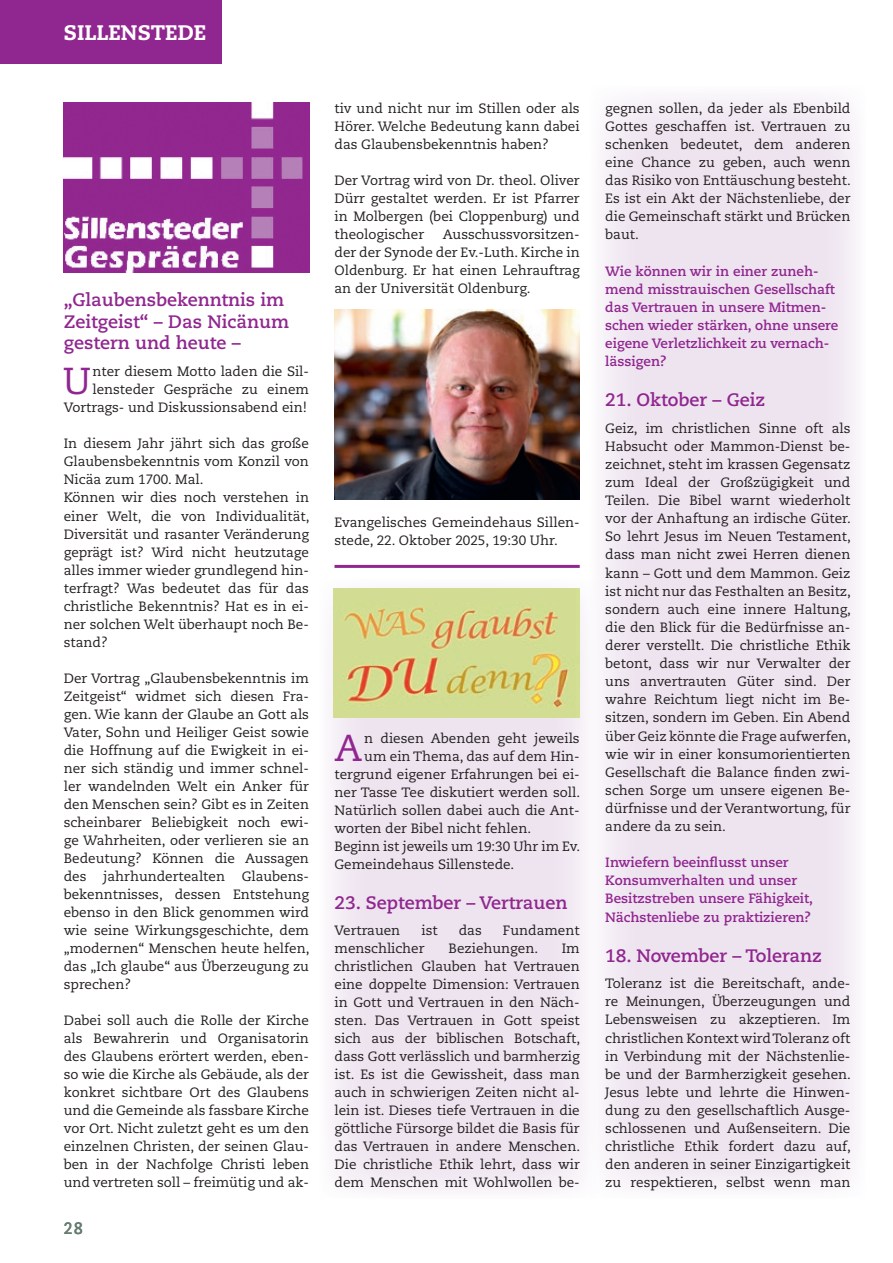
<style>
.page{position:relative;width:893px;height:1263px;background:#fff}
.page>*{position:absolute;margin:0;border:0;box-sizing:border-box;transform-origin:0 0}
.t1{font:37.5px "Caecilia LT Pro 55 Roman";color:#90268f}
.t2{font:800 21px "Caecilia LT Pro 85";color:#fff}
.t3{font:700 18px/21.6px "Caecilia LT Pro 75";color:#90268f}
.t4{font:700 16.5px "Caecilia LT Pro 75";color:#667d71;scale:.89 1}
.t5{font:13.5px/18px "Caecilia LT Pro 55 Roman";color:#231f20;text-align:justify}
.t6{font:700 13.5px/18.1px "Caecilia LT Pro 75";color:#90268f}
</style>
<div class="page">
<div style="left:590px;top:85px;width:276px;height:1114px;background:#eee4f0"></div>
<svg style="left:331px;top:578px;width:264px;height:621px;fill:#eee4f0"></svg>
<div style="left:0;top:0;width:221px;height:64px;background:#90268f"></div>
<img style="left:64px;top:102px;width:245px;height:170px">
<img style="left:334px;top:310px;width:246px;height:190px">
<img style="left:334px;top:588px;width:246px;height:129px">
<hr style="left:334px;top:565px;width:246px;height:3px;background:#90268f">
<h2 class="t2" style="left:64px;top:18px;width:144px">SILLENSTEDE</h2>
<h3 class="t3" style="left:64px;top:289px;width:227px">„Glaubensbekenntnis im<br>Zeitgeist“ – Das Nicänum gestern und heute –</h3>
<p class="t5" style="left:64px;top:362px;width:247px;text-align:right">nter diesem Motto laden die Sil&shy;lensteder Gespräche zu einem<br>Vortrags- und Diskussionsabend ein!</p>
<p class="t5" style="left:64px;top:434px;width:247px;text-align:left">In diesem Jahr jährt sich das große<br>Glaubensbekenntnis vom Konzil von<br>Nicäa zum 1700. Mal.<br>Können wir dies noch verstehen in einer Welt, die von Individualität,<br>Diversität und rasanter Veränderung geprägt ist? Wird nicht heutzutage alles immer wieder grundlegend hin&shy;terfragt? Was bedeutet das für das christliche Bekenntnis? Hat es in ei&shy;ner solchen Welt überhaupt noch Be&shy;stand?</p>
<p class="t5" style="left:64px;top:669px;width:247px">Der Vortrag „Glaubensbekenntnis im Zeitgeist“ widmet sich diesen Fra&shy;gen. Wie kann der Glaube an Gott als Vater, Sohn und Heiliger Geist sowie die Hoffnung auf die Ewigkeit in ei&shy;ner sich ständig und immer schnel&shy;ler wandelnden Welt ein Anker für den Menschen sein? Gibt es in Zeiten scheinbarer Beliebigkeit noch ewi&shy;ge Wahrheiten, oder verlieren sie an Bedeutung? Können die Aussagen des jahrhundertealten Glaubens&shy;bekenntnisses, dessen Entstehung ebenso in den Blick genommen wird wie seine Wirkungsgeschichte, dem „modernen“ Menschen heute helfen, das „Ich glaube“ aus Überzeugung zu sprechen?</p>
<p class="t5" style="left:64px;top:1011px;width:247px">Dabei soll auch die Rolle der Kirche als Bewahrerin und Organisatorin des Glaubens erörtert werden, eben&shy;so wie die Kirche als Gebäude, als der konkret sichtbare Ort des Glaubens und die Gemeinde als fassbare Kirche vor Ort. Nicht zuletzt geht es um den einzelnen Christen, der seinen Glau&shy;ben in der Nachfolge Christi leben und vertreten soll – freimütig und ak-</p>
<h1 class="t1" style="left:63px;top:356px;width:30px">U</h1>
<p class="t4" style="left:64px;top:1217px;width:23px">28</p>
<p class="t5" style="left:334px;top:99px;width:247px">tiv und nicht nur im Stillen oder als Hörer. Welche Bedeutung kann dabei das Glaubensbekenntnis haben?</p>
<p class="t5" style="left:334px;top:171px;width:247px">Der Vortrag wird von Dr. theol. Oliver Dürr gestaltet werden. Er ist Pfarrer in Molbergen (bei Cloppenburg) und theologischer</p>
<p class="t5" style="left:334px;top:225px;width:247px;text-indent:108px">Ausschussvorsitzen&shy;der der Synode der Ev.-Luth. Kirche in Oldenburg. Er hat einen Lehrauftrag an der Universität Oldenburg.</p>
<p class="t5" style="left:334px;top:513px;width:247px">Evangelisches Gemeindehaus Sillen&shy;stede, 22. Oktober 2025, 19:30 Uhr.</p>
<p class="t5" style="left:364px;top:729px;width:217px">n diesen Abenden geht jeweils</p>
<p class="t5" style="left:364px;top:747px;width:217px">um ein Thema, das auf dem Hin-</p>
<p class="t5" style="left:334px;top:765px;width:247px">tergrund eigener Erfahrungen bei ei-</p>
<p class="t5" style="left:334px;top:783px;width:247px">ner Tasse Tee diskutiert werden soll.</p>
<p class="t5" style="left:334px;top:801px;width:247px">Natürlich sollen dabei auch die Ant-</p>
<p class="t5" style="left:334px;top:819px;width:198px">worten der Bibel nicht fehlen.</p>
<p class="t5" style="left:334px;top:837px;width:247px">Beginn ist jeweils um 19:30 Uhr im Ev.</p>
<p class="t5" style="left:334px;top:855px;width:181px">Gemeindehaus Sillenstede.</p>
<h3 class="t3" style="left:334px;top:891px;width:234px">23. September – Vertrauen</h3>
<p class="t5" style="left:334px;top:921px;width:67px">Vertrauen</p>
<p class="t5" style="left:421px;top:921px;width:18px">ist</p>
<p class="t5" style="left:459px;top:921px;width:25px">das</p>
<p class="t5" style="left:503px;top:921px;width:78px">Fundament</p>
<p class="t5" style="left:334px;top:939px;width:92px">menschlicher</p>
<p class="t5" style="left:448px;top:939px;width:91px">Beziehungen.</p>
<h1 class="t1" style="left:334px;top:723px;width:29px">A</h1>
<p class="t5" style="left:334px;top:939px;width:247px;text-indent:227px">Im christlichen Glauben hat Vertrauen eine doppelte Dimension: Vertrauen in Gott und Vertrauen in den Näch&shy;sten. Das Vertrauen in Gott speist sich aus der biblischen Botschaft, dass Gott verlässlich und barmherzig ist. Es ist die Gewissheit, dass man auch in schwierigen Zeiten nicht al&shy;lein ist. Dieses tiefe Vertrauen in die göttliche Fürsorge bildet die Basis für das Vertrauen in andere Menschen.<br>Die christliche Ethik lehrt, dass wir dem Menschen mit Wohlwollen be-</p>
<p class="t5" style="left:605px;top:99px;width:247px">gegnen sollen, da jeder als Ebenbild Gottes geschaffen ist. Vertrauen zu schenken bedeutet, dem anderen eine Chance zu geben, auch wenn das Risiko von Enttäuschung besteht.<br>Es ist ein Akt der Nächstenliebe, der die Gemeinschaft stärkt und Brücken baut.</p>
<p class="t6" style="left:605px;top:262px;width:235px">Wie können wir in einer zuneh&shy;mend misstrauischen Gesellschaft das Vertrauen in unsere Mitmen&shy;schen wieder stärken, ohne unsere eigene Verletzlichkeit zu vernach&shy;lässigen?</p>
<h3 class="t3" style="left:605px;top:389px;width:161px">21. Oktober – Geiz</h3>
<p class="t5" style="left:605px;top:419px;width:247px">Geiz, im christlichen Sinne oft als Habsucht oder Mammon-Dienst be&shy;zeichnet, steht im krassen Gegensatz zum Ideal der Großzügigkeit und Teilen. Die Bibel warnt wiederholt vor der Anhaftung an irdische Güter.<br>So lehrt Jesus im Neuen Testament, dass man nicht zwei Herren dienen kann – Gott und dem Mammon. Geiz ist nicht nur das Festhalten an Besitz, sondern auch eine innere Haltung, die den Blick für die Bedürfnisse an&shy;derer verstellt. Die christliche Ethik betont, dass wir nur Verwalter der uns anvertrauten Güter sind. Der wahre Reichtum liegt nicht im Be&shy;sitzen, sondern im Geben. Ein Abend über Geiz könnte die Frage aufwerfen, wie wir in einer konsumorientierten Gesellschaft die Balance finden zwi&shy;schen Sorge um unsere eigenen Be&shy;dürfnisse und der Verantwortung, für andere da zu sein.</p>
<p class="t6" style="left:605px;top:853px;width:209px">Inwiefern beeinflusst unser<br>Konsumverhalten und unser<br>Besitzstreben unsere Fähigkeit,<br>Nächstenliebe zu praktizieren?</p>
<h3 class="t3" style="left:605px;top:944px;width:218px">18. November – Toleranz</h3>
<p class="t5" style="left:605px;top:974px;width:247px">Toleranz ist die Bereitschaft, ande&shy;re Meinungen, Überzeugungen und Lebensweisen zu akzeptieren. Im christlichen Kontext wird Toleranz oft in Verbindung mit der Nächstenlie&shy;be und der Barmherzigkeit gesehen.<br>Jesus lebte und lehrte die Hinwen&shy;dung zu den gesellschaftlich Ausge&shy;schlossenen und Außenseitern. Die christliche Ethik fordert dazu auf, den anderen in seiner Einzigartigkeit zu respektieren, selbst wenn man</p>
</div>
